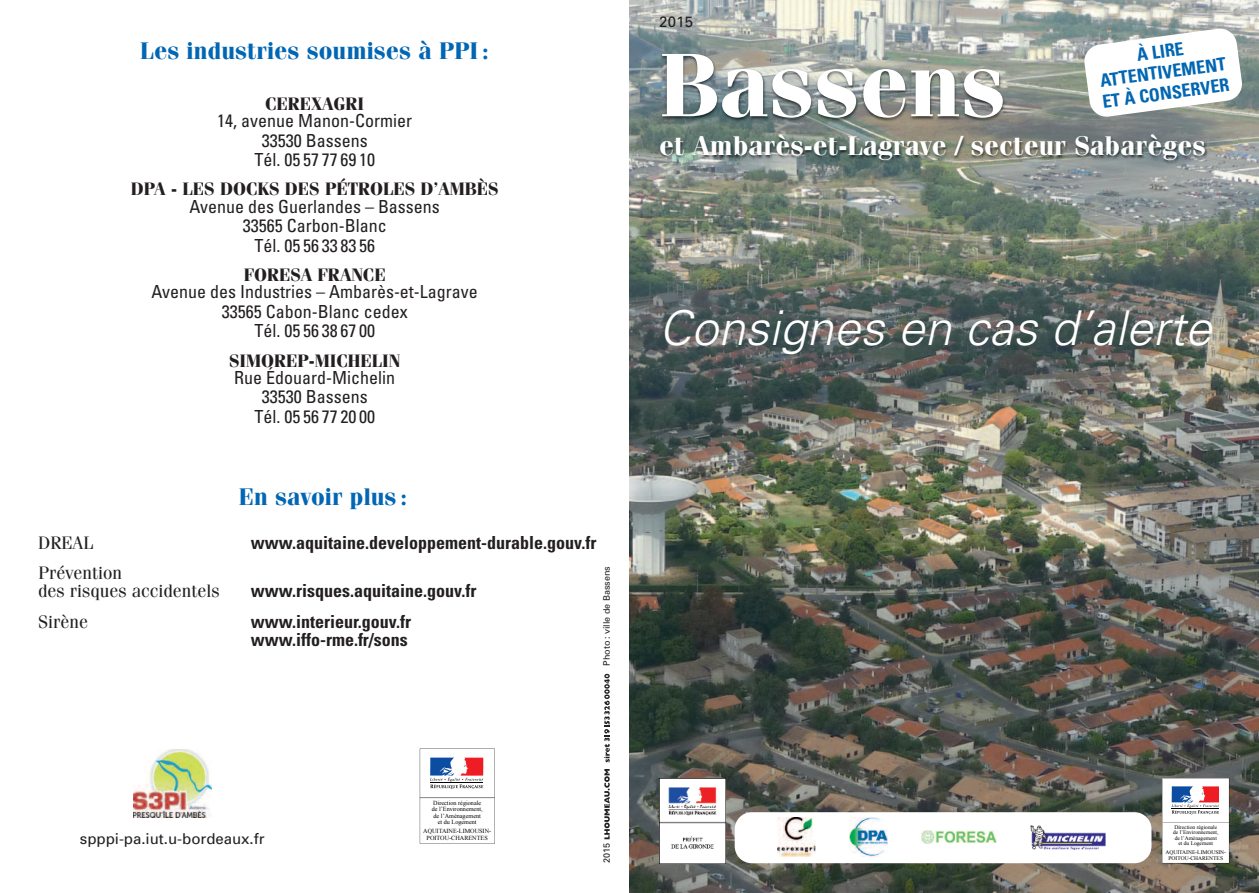
<style>
.page{position:relative;width:1259px;height:893px;background:#fff}
.page>*{position:absolute;margin:0;border:0;box-sizing:border-box;transform-origin:0 0}
.t1{font:700 90px "Fenice";color:#fff}
.t2{font:italic 300 48px "Univers";letter-spacing:.005em;color:#fff}
.t3{font:700 27px "Fenice";color:#fff}
.t4{font:700 24px "Fenice";color:#0166b3}
.t5{font:condensed 18px/19.5px "Univers";color:#231f20;text-align:center}
.t6{font:700 condensed 18px/18px "Univers";color:#231f20}
.t7{font:700 18px "Fenice";color:#231f20}
.t8{font:18px/18px "Fenice";color:#231f20}
.t9{font:700 condensed 18px/21px "Univers";color:#0166b3;text-align:center}
.t10{font:15px "Univers";color:#231f20}
.t11{font:9px "Univers";color:#231f20}
.t12{font:6.15px/6.1px "Times New Roman PSMT+CLIOXB";color:#000;text-align:center}
.t13{font:5.55px/5.6px "Times New Roman PSMT+AHYDXS";color:#000;text-align:center}
</style>
<div class="page">
<img style="left:133px;top:750px;width:78px;height:68px">
<img style="left:629px;top:0;width:630px;height:893px">
<div style="left:734px;top:812px;width:417px;height:51px;background:#fff;border-radius:17px"></div>
<img style="left:777px;top:818px;width:38px;height:38px">
<img style="left:849px;top:818px;width:39px;height:38px">
<img style="left:1030px;top:825px;width:76px;height:24px">
<img style="left:921px;top:830px;width:75px;height:14px">
<img style="left:646px;top:37px;width:591px;height:179px">
<svg style="left:420px;top:748px;width:75px;height:96px"></svg>
<svg style="left:604px;top:769px;width:5px;height:70px"></svg>
<svg style="left:604px;top:674px;width:5px;height:88px"></svg>
<svg style="left:1083px;top:28px;width:160px;height:90px"></svg>
<img style="left:659px;top:778px;width:66px;height:85px">
<svg style="left:1162px;top:778px;width:67px;height:85px"></svg>
<h3 class="t4" style="left:140px;top:42px;width:350px">Les industries soumises à PPI:</h3>
<p class="t7" style="left:265px;top:97px;width:101px">CEREXAGRI</p>
<p class="t5" style="left:217px;top:112px;width:196px">14, avenue Manon-Cormier<br>33530 Bassens<br>Tél. 05 57 77 69 10</p>
<p class="t7" style="left:131px;top:183px;width:369px">DPA - LES DOCKS DES PÉTROLES D’AMBÈS</p>
<p class="t5" style="left:189px;top:198px;width:252px">Avenue des Guerlandes – Bassens<br>33565 Carbon-Blanc<br>Tél. 05 56 33 83 56</p>
<p class="t7" style="left:244px;top:268px;width:143px">FORESA FRANCE</p>
<p class="t5" style="left:152px;top:284px;width:328px">Avenue des Industries – Ambarès-et-Lagrave<br>33565 Cabon-Blanc cedex<br>Tél. 05 56 38 67 00</p>
<p class="t7" style="left:229px;top:354px;width:173px">SIMOREP-MICHELIN</p>
<p class="t5" style="left:234px;top:369px;width:162px">Rue Édouard-Michelin<br>33530 Bassens<br>Tél. 05 56 77 20 00</p>
<h3 class="t4" style="left:239px;top:488px;width:170px">En savoir plus :</h3>
<p class="t8" style="left:38px;top:535px;width:57px">DREAL</p>
<p class="t6" style="left:251px;top:535px;width:347px">www.aquitaine.developpement-durable.gouv.fr</p>
<p class="t8" style="left:38px;top:566px;width:183px">Prévention<br>des risques accidentels</p>
<p class="t11" style="left:603px;top:666px;width:101px;rotate:-90deg">Photo: ville de Bassens</p>
<p class="t6" style="left:251px;top:583px;width:227px">www.risques.aquitaine.gouv.fr</p>
<p class="t8" style="left:38px;top:614px;width:51px">Sirène</p>
<p class="t6" style="left:251px;top:614px;width:162px">www.interieur.gouv.fr www.iffo-rme.fr/sons</p>
<p class="t10" style="left:659px;top:16px;width:35px">2015</p>
<p class="t9" style="left:1095px;top:51px;width:129px;rotate:-8deg">À LIRE<br>ATTENTIVEMENT<br>ET À CONSERVER</p>
<h1 class="t1" style="left:659px;top:54px;width:348px">Bassens</h1>
<h3 class="t3" style="left:659px;top:137px;width:548px">et Ambarès-et-Lagrave / secteur Sabarèges</h3>
<h2 class="t2" style="left:659px;top:310px;width:554px">Consignes en cas d’alerte</h2>
<p class="t10" style="left:80px;top:834px;width:186px">spppi-pa.iut.u-bordeaux.fr</p>
<p class="t12" style="left:432px;top:800px;width:52px">Direction régionale de l’Environnement, de l’Aménagement et du Logement</p>
<p class="t12" style="left:423px;top:827px;width:70px;line-height:7.5px">AQUITAINE-LIMOUSIN-<br>POITOU-CHARENTES</p>
<p class="t11" style="left:603px;top:863px;width:21px;rotate:-90deg">2015</p>
<p class="t13" style="left:1173px;top:824px;width:47px">Direction régionale de l’Environnement, de l’Aménagement et du Logement</p>
<p class="t13" style="left:1165px;top:848px;width:62px;line-height:6.6px">AQUITAINE-LIMOUSIN-<br>POITOU-CHARENTES</p>
</div>
